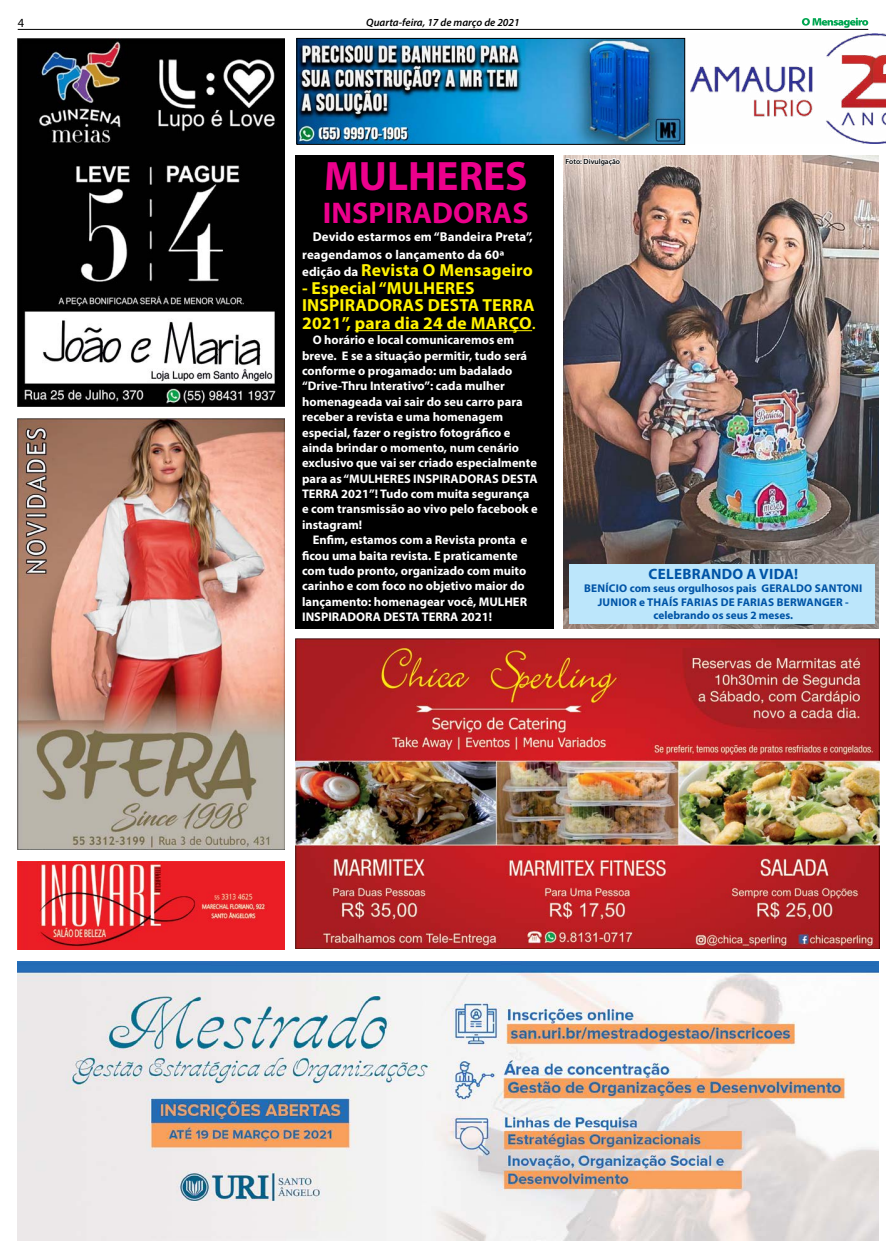
<style>
.page{position:relative;width:886px;height:1258px;background:#fff}
.page>*{position:absolute;margin:0;border:0;box-sizing:border-box;transform-origin:0 0}
.t1{font:700 41.25px "Myriad Pro";color:#ec008c}
.t2{font:700 30px "Myriad Pro";color:#ec008c}
.t3{font:700 17.5px/17.5px "Myriad Pro";letter-spacing:.01em;color:#fff200}
.t4{font:700 15px "Myriad Pro";letter-spacing:.02em;color:#0054a6}
.t5{font:700 12.88px/17.5px "Myriad Pro";letter-spacing:.01em;color:#fff}
.t6{font:700 12.5px/15.4px "Myriad Pro";color:#fff}
.t7{font:12.5px "Myriad Pro";color:#000}
.t8{font:700 11.25px/13.5px "Myriad Pro";letter-spacing:.02em;color:#0054a6;text-align:center}
.t9{font:italic 600 10.75px "Myriad Pro";color:#000}
.t10{font:600 7.5px "Myriad Pro";color:#000}
.s1{font-size:12.88px;color:#fff}
.s2{font-size:12.88px}
</style>
<div class="page">
<hr style="left:18px;top:29px;width:850px;height:1px;background:#000">
<img style="left:298px;top:40px;width:385px;height:103px">
<div style="left:296px;top:38px;width:389px;height:107px;border:1px solid #000"></div>
<img style="left:18px;top:418px;width:267px;height:431px">
<img style="left:18px;top:861px;width:267px;height:88px">
<img style="left:18px;top:38px;width:267px;height:369px">
<img style="left:18px;top:961px;width:860px;height:279px">
<img style="left:690px;top:34px;width:196px;height:110px">
<svg style="left:801px;top:18px;width:67px;height:10px"></svg>
<div style="left:296px;top:155px;width:258px;height:474px;background:#000"></div>
<hr style="left:355px;top:330px;width:177px;height:1px;background:#fff200">
<img style="left:563px;top:156px;width:316px;height:473px">
<div style="left:569px;top:564px;width:305px;height:60px;background:#bce6fb"></div>
<svg style="left:565px;top:155px;width:55px;height:19px"></svg>
<img style="left:296px;top:638px;width:583px;height:311px">
<p class="t7" style="left:18px;top:15px;width:8px">4</p>
<p class="t9" style="left:366px;top:15px;width:155px">Quarta-feira, 17 de março de 2021</p>
<h1 class="t1" style="left:324px;top:150px;width:205px">MULHERES</h1>
<h2 class="t2" style="left:323px;top:193px;width:207px">INSPIRADORAS</h2>
<p class="t5" style="left:302px;top:228px;width:232px;text-indent:11px">Devido estarmos em “Bandeira Preta”, reagendamos o lançamento da 60ª</p>
<h3 class="t3" style="left:302px;top:261px;width:232px"><span class="s1">edição da</span> Revista O Mensageiro</h3>
<h3 class="t3" style="left:302px;top:279px;width:235px">- Especial “MULHERES<br>INSPIRADORAS DESTA TERRA<br>2021”, para dia 24 de MARÇO<span class="s2">.</span></h3>
<p class="t6" style="left:302px;top:332px;width:237px;text-indent:11px">O horário e local comunicaremos em breve. E se a situação permitir, tudo será conforme o progamado: um badalado “Drive-Thru Interativo”: cada mulher homenageada vai sair do seu carro para receber a revista e uma homenagem especial, fazer o registro fotográfico e ainda brindar o momento, num cenário exclusivo que vai ser criado especialmente para as “MULHERES INSPIRADORAS DESTA TERRA 2021”! Tudo com muita segurança e com transmissão ao vivo pelo facebook e instagram!</p>
<p class="t6" style="left:302px;top:532px;width:227px;text-indent:11px">Enfim, estamos com a Revista pronta e ficou uma baita revista. E praticamente com tudo pronto, organizado com muito carinho e com foco no objetivo maior do lançamento: homenagear você, MULHER INSPIRADORA DESTA TERRA 2021!</p>
<p class="t10" style="left:566px;top:157px;width:56px">Foto: Divulgação</p>
<p class="t4" style="left:648px;top:564px;width:151px">CELEBRANDO A VIDA!</p>
<p class="t8" style="left:584px;top:582px;width:279px">BENÍCIO com seus orgulhosos pais GERALDO SANTONI<br>JUNIOR e THAÍS FARIAS DE FARIAS BERWANGER - celebrando os seus 2 meses.</p>
</div>
